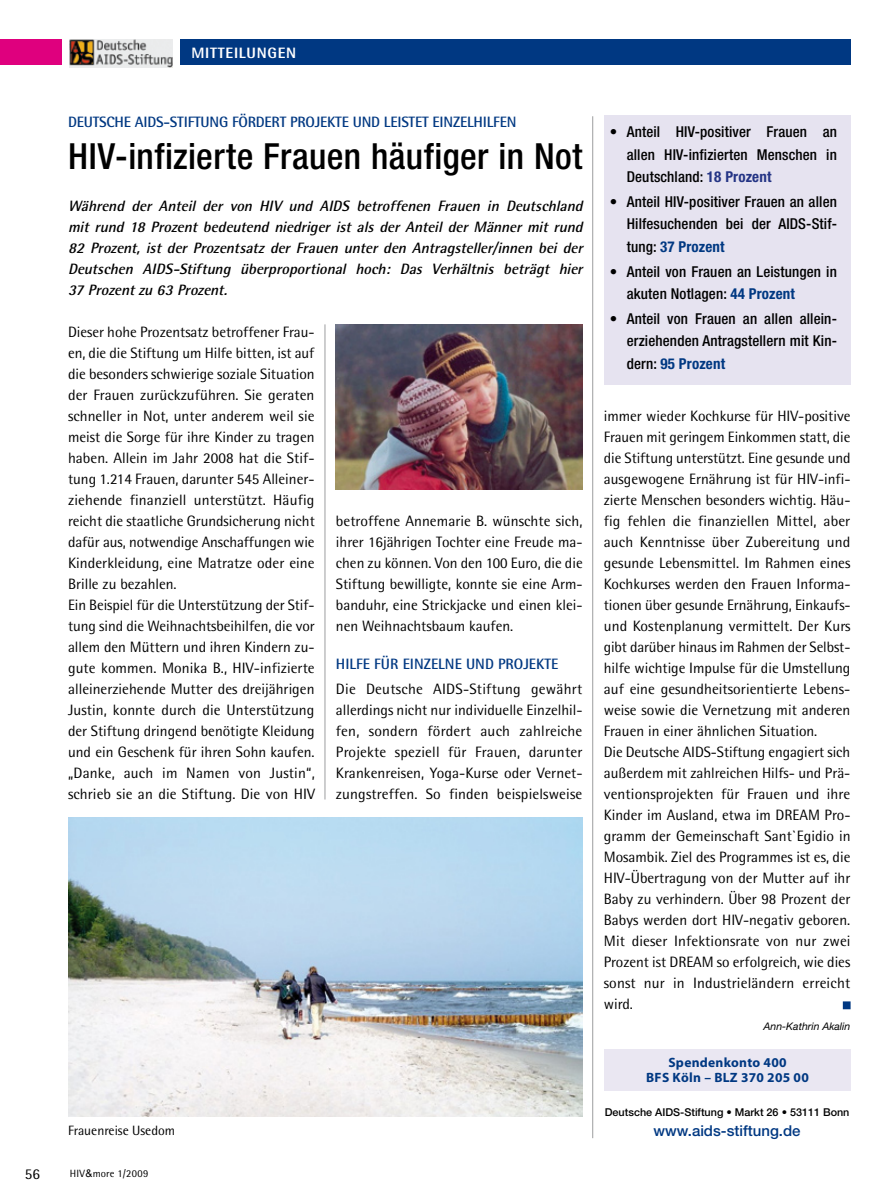
<style>
.page{position:relative;width:893px;height:1191px;background:#fff}
.page>*{position:absolute;margin:0;border:0;box-sizing:border-box;transform-origin:0 0}
.t1{font:500 condensed 36px "Helvetica Neue";letter-spacing:.01em;color:#000}
.t2{font:15px/21px "Rotis Semi Sans";color:#000}
.t3{font:500 condensed 15px/22.5px "Helvetica Neue";letter-spacing:.01em;color:#000;text-align:justify}
.t4{font:italic 700 15px/21px "Rotis Semi Sans";color:#000;text-align:justify}
.t5{font:700 15px "Rotis Semi Sans";letter-spacing:-.015em;color:#003882}
.t6{font:500 15px "Helvetica Neue";color:#003882}
.t7{font:800 15px "Rotis Semi Sans";letter-spacing:.05em;color:#fff}
.t8{font:700 13.5px/15px "Myriad";letter-spacing:.02em;color:#003882;text-align:center}
.t9{font:13.5px "Rotis Semi Sans";color:#000}
.t10{font:500 10.8px "Helvetica Neue";color:#000}
.t11{font:italic 10.5px "Helvetica Neue";color:#000}
.t12{font:10.5px "Rotis Semi Sans";letter-spacing:.02em;color:#000}
.s1{font-family:"Arial"}
.s2{font-weight:700;color:#243485}
.s3{font-weight:700;color:#003882}
</style>
<div class="page">
<div style="left:180px;top:39px;width:670px;height:25px;background:#003882"></div>
<div style="left:0;top:39px;width:62px;height:25px;background:#df007e"></div>
<div style="left:604px;top:1049px;width:246px;height:41px;background:#eae7f2"></div>
<img style="left:70px;top:40px;width:102px;height:28px">
<hr style="left:592px;top:116px;width:1px;height:1022px;background:#9c9d9f">
<div style="left:843px;top:1002px;width:7px;height:6px;background:#003882"></div>
<div style="left:843px;top:1001px;width:7px;height:8px;border:1px solid #003882"></div>
<img style="left:68px;top:817px;width:515px;height:299px">
<div style="left:604px;top:116px;width:246px;height:269px;background:#e6e3f0"></div>
<hr style="left:325px;top:324px;width:1px;height:475px;background:#9c9d9f">
<img style="left:336px;top:324px;width:247px;height:165px">
<p class="t7" style="left:191px;top:43px;width:106px">MITTEILUNGEN</p>
<p class="t5" style="left:68px;top:112px;width:450px">DEUTSCH E AIDS-STIFTUNG FÖRDERT PROJEKTE UND LEISTET EI NZELHI LFEN</p>
<h1 class="t1" style="left:68px;top:135px;width:516px">HIV-infizierte Frauen häufiger in Not</h1>
<p class="t4" style="left:68px;top:195px;width:520px">Während der Anteil der von HIV und AIDS betroffenen Frauen in Deutschland mit rund 18 Prozent bedeutend niedriger ist als der Anteil der Männer mit rund 82 Prozent, ist der Prozentsatz der Frauen unter den Antragsteller/innen bei der Deutschen AIDS-Stiftung überproportional hoch: Das Verhältnis beträgt hier 37 Prozentzu 63 Prozent.</p>
<p class="t2" style="left:68px;top:321px;width:248px">Dieser hohe Prozentsatz betroffener Frau&shy;en, die die Stiftung um Hilfe bitten, ist auf die besonders schwierige soziale Situation der Frauen zurückzuführen. Sie geraten schneller in Not, unter anderem weil sie meist die Sorge für ihre Kinder zu tragen haben. Allein im Jahr 2008 hat die Stif&shy;tung 1.214 Frauen, darunter 545 Alleiner&shy;ziehende finanziell unterstützt. Häufig reicht die staatliche Grundsicherung nicht dafür aus, notwendige Anschaffungen wie Kinderkleidung, eine Matratze oder eine Brille zu bezahlen.<br>Ein Beispiel für die Unterstützung der Stif&shy;tung sind die Weihnachtsbeihilfen, die vor allem den Müttern und ihren Kindern zu&shy;gute kommen. Monika B., HIV-infizierte alleinerziehende Mutter des dreijährigen Justin, konnte durch die Unterstützung der Stiftung dringend benötigte Kleidung und ein Geschenk für ihren Sohn kaufen. „Danke, auch im Namen von Justin“, schrieb sie an die Stiftung. Die von HIV</p>
<p class="t2" style="left:336px;top:510px;width:248px;text-align:justify">betroffene Annemarie B. wünschte sich, ihrer 16jährigen Tochter eine Freude ma&shy;chen zu können. Von den 100 Euro, die die Stiftung bewilligte, konnte sie eine Arm&shy;banduhr, eine Strickjacke und einen klei&shy;nen Weihnachtsbaum kaufen.</p>
<p class="t5" style="left:336px;top:654px;width:224px">HI LFE FÜR EI NZELNE UND PROJEKTE</p>
<p class="t2" style="left:336px;top:678px;width:248px;text-align:justify">Die Deutsche AIDS-Stiftung gewährt allerdings nicht nur individuelle Einzelhil&shy;fen, sondern fördert auch zahlreiche Projekte speziell für Frauen, darunter Krankenreisen, Yoga-Kurse oder Vernet&shy;zungstreffen. So finden beispielsweise</p>
<p class="t9" style="left:68px;top:1122px;width:109px">Frauenreise Usedom</p>
<p class="t2" style="left:25px;top:1163px;width:17px">56</p>
<p class="t12" style="left:70px;top:1167px;width:80px">HIV<span class="s1">&amp;</span>more 1/2009</p>
<p class="t3" style="left:627px;top:120px;width:212px;text-indent:-17px">• Anteil HIV-positiver Frauen an allen HIV-infizierten Menschen in Deutschland: <span class="s2">18 Prozent</span></p>
<p class="t3" style="left:627px;top:190px;width:212px;text-indent:-17px">• Anteil HIV-positiver Frauen an allen Hilfesuchenden bei der AIDS-Stif&shy;tung: <span class="s3">37 Prozent</span></p>
<p class="t3" style="left:627px;top:260px;width:212px;text-indent:-17px">• Anteil von Frauen an Leistungen in akuten Notlagen: <span class="s3">44 Prozent</span></p>
<p class="t3" style="left:627px;top:307px;width:212px;text-indent:-17px">• Anteil von Frauen an allen allein&shy;erziehenden Antragstellern mit Kin&shy;dern: <span class="s3">95 Prozent</span></p>
<p class="t2" style="left:604px;top:405px;width:248px">immer wieder Kochkurse für HIV-positive Frauen mit geringem Einkommen statt, die die Stiftung unterstützt. Eine gesunde und ausgewogene Ernährung ist für HIV-infi&shy;zierte Menschen besonders wichtig. Häu&shy;fig fehlen die finanziellen Mittel, aber auch Kenntnisse über Zubereitung und gesunde Lebensmittel. Im Rahmen eines Kochkurses werden den Frauen Informa&shy;tionen über gesunde Ernährung, Einkaufs&shy;und Kostenplanung vermittelt. Der Kurs gibt darüber hinaus im Rahmen der Selbst&shy;hilfe wichtige Impulse für die Umstellung auf eine gesundheitsorientierte Lebens&shy;weise sowie die Vernetzung mit anderen Frauen in einer ähnlichen Situation.<br>Die Deutsche AIDS-Stiftung engagiert sich außerdem mit zahlreichen Hilfs- und Prä&shy;ventionsprojekten für Frauen und ihre Kinder im Ausland, etwa im DREAM Pro&shy;gramm der Gemeinschaft Sant`Egidio in Mosambik. Ziel des Programmes ist es, die HIV-Übertragung von der Mutter auf ihr Baby zu verhindern. Über 98 Prozent der Babys werden dort HIV-negativ geboren.<br>Mit dieser Infektionsrate von nur zwei Prozent ist DREAM so erfolgreich, wie dies sonst nur in Industrieländern erreicht wird.</p>
<p class="t11" style="left:763px;top:1020px;width:88px">Ann-Kathrin Akalin</p>
<p class="t8" style="left:646px;top:1055px;width:164px">Spendenkonto 400<br>BFS Köln – BLZ 370 205 00</p>
<p class="t10" style="left:605px;top:1106px;width:246px">Deutsche AIDS-Stiftung • Markt 26 • 53111 Bonn</p>
<p class="t6" style="left:654px;top:1121px;width:148px">www.aids-stiftung.de</p>
</div>
